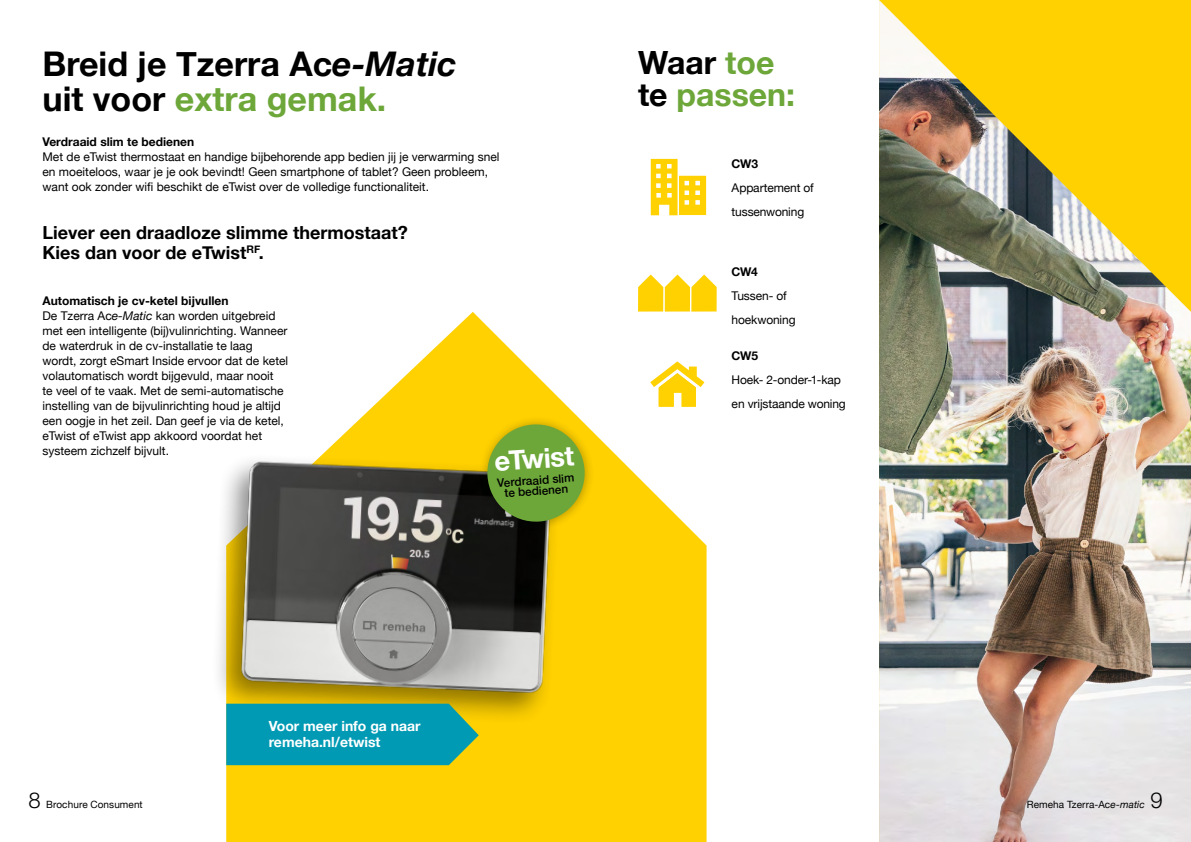
<style>
.page{position:relative;width:1191px;height:842px;background:#fff}
.page>*{position:absolute;margin:0;border:0;box-sizing:border-box;transform-origin:0 0}
.t1{font:700 34px/35px "Helvetica Neue";color:#000}
.t2{font:700 32px/32px "Helvetica Neue";color:#6da73a}
.t3{font:700 27.4px "Helvetica Neue";color:#fff}
.t4{font:700 18px/20px "Helvetica Neue";color:#000}
.t5{font:700 14px/16.8px "Helvetica Neue";color:#fff}
.t6{font:12px/15px "Helvetica Neue";color:#000}
.t7{font:700 12px "Helvetica Neue";color:#000}
.t8{font:500 11.7px/10.5px "Helvetica Neue";color:#000;text-align:center}
.t9{font:10px "Helvetica Neue";letter-spacing:.005em;color:#000}
.s1{font-style:italic}
.s2{color:#6da73a}
.s3{font-weight:700}
.s4{color:#000}
.s5{font-family:"Helvetica Neue LT Std";font-weight:300;font-size:22px}
</style>
<div class="page">
<svg style="left:226px;top:312px;width:480px;height:530px;fill:#ffd100"></svg>
<div style="left:210px;top:452px;width:350px;height:273px;background:#000;opacity:.45"></div>
<img style="left:239px;top:459px;width:325px;height:239px">
<div style="left:477px;top:414px;width:117px;height:118px;background:#000;opacity:.3"></div>
<svg style="left:485px;top:423px;width:101px;height:100px;background:#81a32c"></svg>
<svg style="left:651px;top:159px;width:55px;height:56px"></svg>
<svg style="left:638px;top:274px;width:78px;height:38px"></svg>
<svg style="left:650px;top:361px;width:54px;height:46px"></svg>
<img style="left:879px;top:0;width:312px;height:842px">
<div style="left:226px;top:704px;width:253px;height:61px;background:#009ab4"></div>
<h1 class="t1" style="left:43px;top:47px;width:415px">Breid je Tzerra Ac<span class="s1">e-Matic </span>uit voor <span class="s2">extra gemak.</span></h1>
<p class="t7" style="left:43px;top:132px;width:153px">Verdraaid slim te bedienen</p>
<p class="t6" style="left:43px;top:150px;width:458px">Met de eTwist thermostaat en handige bijbehorende app bedien jij je verwarming snel en moeiteloos, waar je je ook bevindt! Geen smartphone of tablet? Geen probleem, want ook zonder wifi beschikt de eTwist over de volledige functionaliteit.</p>
<h3 class="t4" style="left:43px;top:223px;width:367px">Liever een draadloze slimme thermostaat?<br>Kies dan voor de eTwist<sup>RF</sup>.</h3>
<p class="t6" style="left:43px;top:294px;width:247px"><span class="s3">Automatisch je cv-ketel bijvullen<br></span>De Tzerra Ac<span class="s1">e-Matic</span> kan worden uitgebreid met een intelligente (bij)vulinrichting. Wanneer de waterdruk in de cv-installatie te laag wordt, zorgt eSmart Inside ervoor dat de ketel volautomatisch wordt bijgevuld, maar nooit<br>te veel of te vaak. Met de semi-automatische instelling van de bijvulinrichting houd je altijd een oogje in het zeil. Dan geef je via de ketel, eTwist of eTwist app akkoord voordat het systeem zichzelf bijvult.</p>
<h3 class="t3" style="left:493px;top:440px;width:81px;rotate:-4deg">eTwist</h3>
<p class="t8" style="left:497px;top:477px;width:79px;rotate:-4deg">Verdraaid slim te bedienen</p>
<h2 class="t2" style="left:638px;top:47px;width:159px"><span class="s4">Waar</span> toe <span class="s4">te</span> passen:</h2>
<p class="t7" style="left:731px;top:154px;width:28px">CW3</p>
<p class="t6" style="left:731px;top:176px;width:84px;line-height:24px">Appartement of tussenwoning</p>
<p class="t7" style="left:731px;top:262px;width:28px">CW4</p>
<p class="t6" style="left:731px;top:284px;width:65px;line-height:24px">Tussen- of hoekwoning</p>
<p class="t7" style="left:731px;top:346px;width:28px">CW5</p>
<p class="t6" style="left:731px;top:368px;width:116px;line-height:24px">Hoek- 2-onder-1-kap en vrijstaande woning</p>
<p class="t9" style="left:28px;top:797px;width:116px"><span class="s5">8</span> Brochure Consument</p>
<p class="t5" style="left:269px;top:717px;width:153px">Voor meer info ga naar remeha.nl/etwist</p>
<p class="t9" style="left:1026px;top:797px;width:137px">Remeha Tzerra-Ac<span class="s1">e-matic</span> <span class="s5">9</span></p>
</div>
